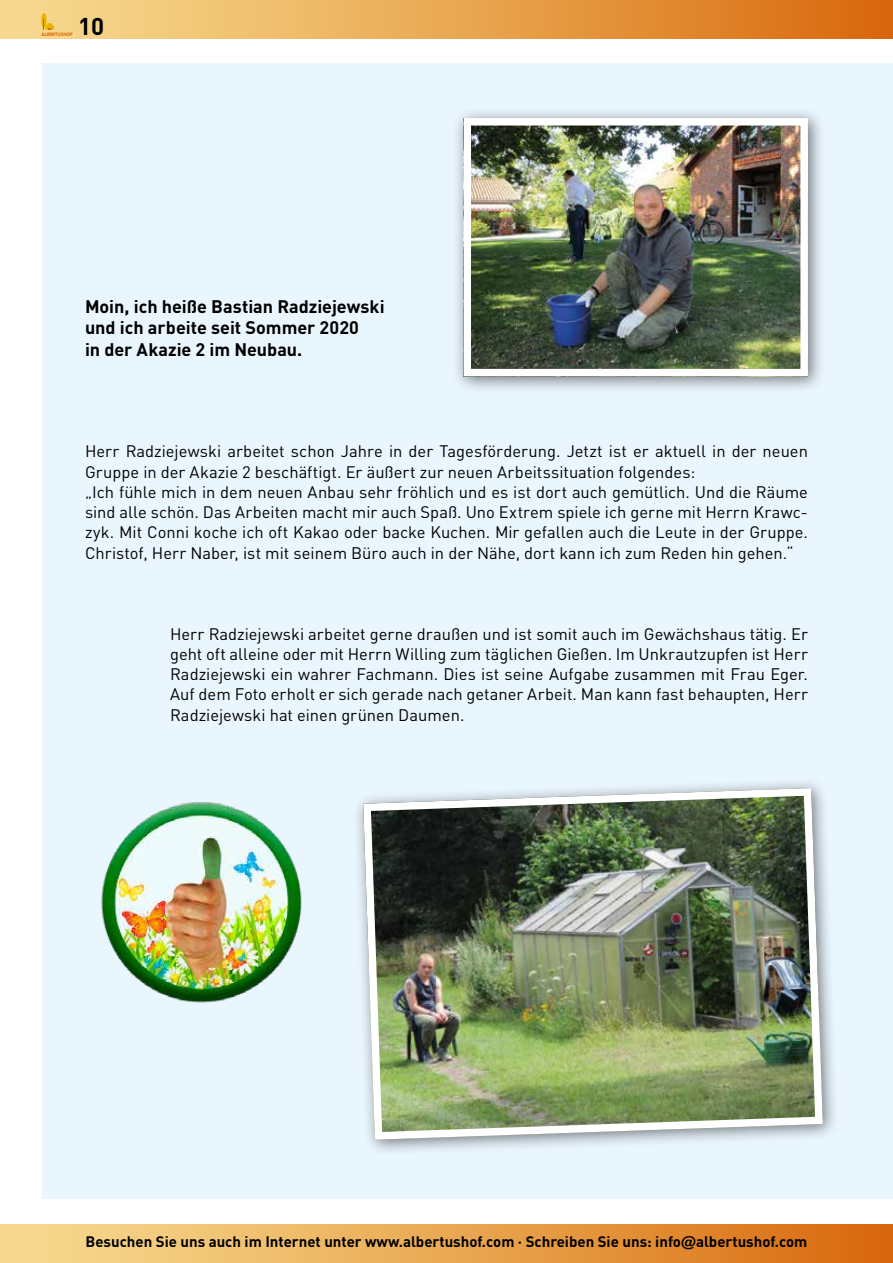
<style>
.page{position:relative;width:893px;height:1263px;background:#fff}
.page>*{position:absolute;margin:0;border:0;box-sizing:border-box;transform-origin:0 0}
.t1{font:700 24px "DIN Pro";color:#000}
.t2{font:700 18px/21.6px "DIN Pro";color:#000}
.t3{font:16.5px/20.2px "DIN Pro";color:#000}
.t4{font:700 15px "DIN Pro";color:#000}
.s1{font-family:"Futura BT"}
</style>
<div class="page">
<div style="left:0;top:1225px;width:893px;height:38px;background:linear-gradient(to right,#f8e196,#d96b0e)"></div>
<div style="left:0;top:0;width:893px;height:38px;background:linear-gradient(to right,#f8e196,#d96b0e)"></div>
<svg style="left:41px;top:13px;width:32px;height:23px"></svg>
<div style="left:43px;top:64px;width:850px;height:1135px;background:#eaf6fe"></div>
<div style="left:352px;top:777px;width:487px;height:379px;background:#000;opacity:.5"></div>
<img style="left:359px;top:784px;width:468px;height:359px">
<div style="left:452px;top:107px;width:373px;height:286px;background:#000;opacity:.5"></div>
<img style="left:472px;top:127px;width:327px;height:240px">
<div style="left:463px;top:118px;width:345px;height:258px;border:8px solid #fff"></div>
<img style="left:101px;top:802px;width:201px;height:201px">
<svg style="left:95px;top:14px;width:8px;height:8px"></svg>
<h1 class="t1" style="left:78px;top:6px;width:28px">10</h1>
<p class="t3" style="left:72px;top:291px;width:312px">die Bushaltestelle im Ortsteil Huntebrück.</p>
<p class="t2" style="left:85px;top:293px;width:301px">Moin, ich heiße Bastian Radziejewski und ich arbeite seit Sommer 2020<br>in der Akazie 2 im Neubau.</p>
<p class="t3" style="left:85px;top:440px;width:724px">Herr Radziejewski arbeitet schon Jahre in der Tagesförderung. Jetzt ist er aktuell in der neuen Gruppe in der Akazie 2 beschäftigt. Er äußert zur neuen Arbeitssituation folgendes:<br>„Ich fühle mich in dem neuen Anbau sehr fröhlich und es ist dort auch gemütlich. Und die Räume sind alle schön. Das Arbeiten macht mir auch Spaß. Uno Extrem spiele ich gerne mit Herrn Krawc&shy;zyk. Mit Conni koche ich oft Kakao oder backe Kuchen. Mir gefallen auch die Leute in der Gruppe.<br>Christof, Herr Naber, ist mit seinem Büro auch in der Nähe, dort kann ich zum Reden hin gehen.“</p>
<p class="t3" style="left:170px;top:622px;width:639px;text-align:justify">Herr Radziejewski arbeitet gerne draußen und ist somit auch im Gewächshaus tätig. Er geht oft alleine oder mit Herrn Willing zum täglichen Gießen. Im Unkrautzupfen ist Herr Radziejewski ein wahrer Fachmann. Dies ist seine Aufgabe zusammen mit Frau Eger.<br>Auf dem Foto erholt er sich gerade nach getaner Arbeit. Man kann fast behaupten, Herr Radziejewski hat einen grünen Daumen.</p>
<p class="t4" style="left:86px;top:1229px;width:723px">Besuchen Sie uns auch im Internet unter www.albertushof.com · Schreiben Sie uns: info<span class="s1">@</span>albertushof.com</p>
</div>
